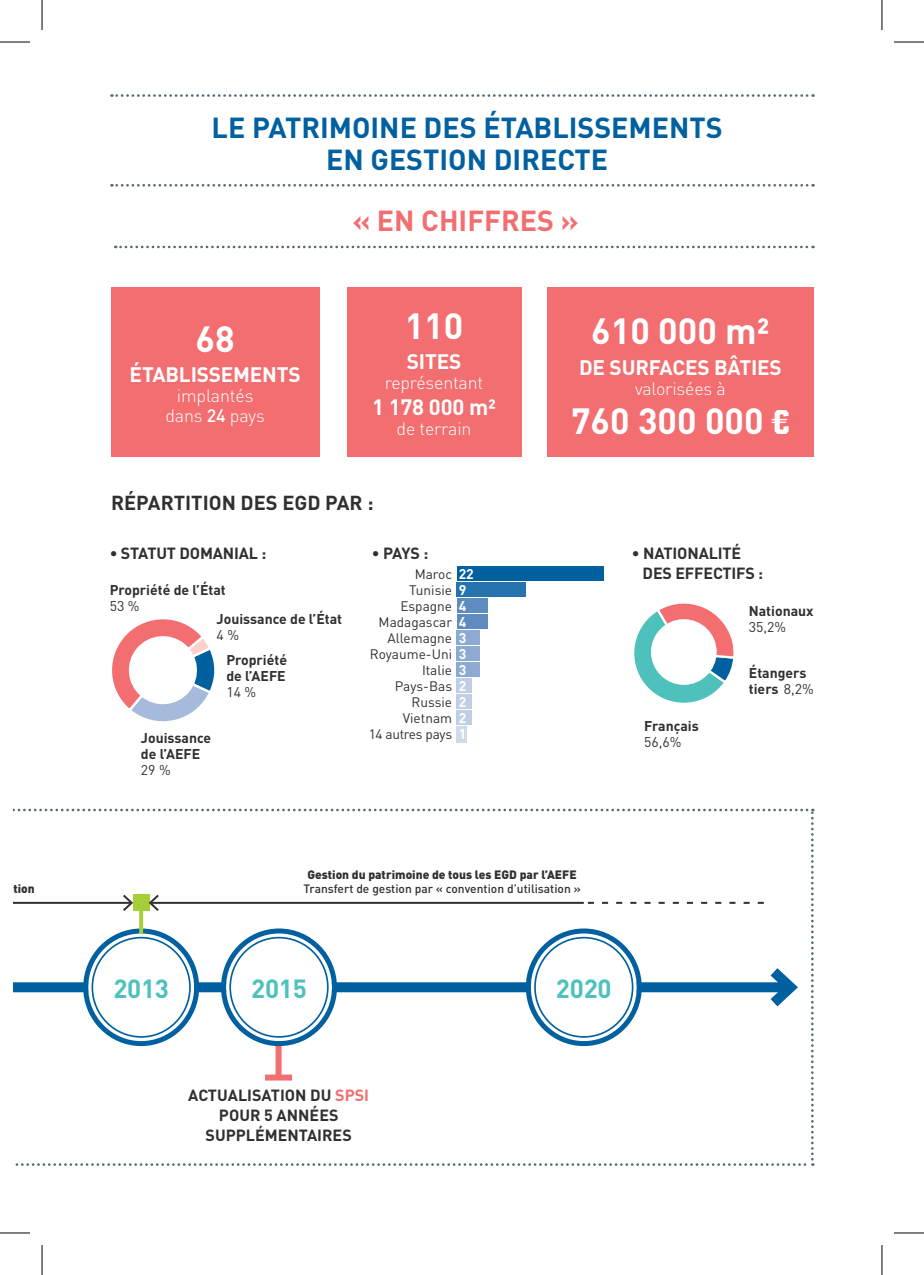
<style>
.page{position:relative;width:924px;height:1275px;background:#fff}
.page>*{position:absolute;margin:0;border:0;box-sizing:border-box;transform-origin:0 0}
.t1{font:700 36px "DIN";color:#fff}
.t2{font:700 28.6px/32px "DIN";color:#0060a0;text-align:center}
.t3{font:700 28.6px "DIN";color:#f26e70}
.t4{font:700 26px "DIN";letter-spacing:-.01em;color:#4fc1bd}
.t5{font:700 22px "DIN";letter-spacing:-.01em;color:#fff}
.t6{font:700 20.8px "DIN";letter-spacing:-.01em;color:#fff}
.t7{font:700 20px "DIN";color:#312f30}
.t8{font:300 17.8px/20px "DIN";letter-spacing:-.01em;color:#fff;text-align:center}
.t9{font:700 16px/20px "DIN";letter-spacing:-.01em;color:#312f30}
.t10{font:700 14px/16px "DIN";color:#312f30}
.t11{font:14px "DIN";color:#312f30}
.t12{font:700 14px/16px "DIN";color:#fff}
.t13{font:13.6px/16px "DIN";color:#312f30;text-align:right}
.t14{font:900 12px "DIN";color:#312f30}
.t15{font:500 12px "DIN";color:#312f30}
.s1{font-weight:500}
.s2{font-family:"Euro Sans EF Four";font-weight:400}
.s3{font-weight:400}
.s4{color:#f26e70}
</style>
<div class="page">
<svg style="left:111px;top:94px;width:702px;height:3px"></svg>
<svg style="left:111px;top:184px;width:702px;height:3px"></svg>
<svg style="left:115px;top:246px;width:698px;height:2px"></svg>
<div style="left:111px;top:287px;width:208px;height:170px;background:#f26e70"></div>
<div style="left:347px;top:287px;width:174px;height:170px;background:#f26e70"></div>
<div style="left:547px;top:287px;width:266px;height:170px;background:#f26e70"></div>
<svg style="left:634px;top:603px;width:100px;height:100px"></svg>
<div style="left:650px;top:619px;width:66px;height:66px;background:#fff;border-radius:50%"></div>
<svg style="left:112px;top:619px;width:103px;height:103px"></svg>
<div style="left:456px;top:726px;width:10px;height:17px;background:#cfdbeb"></div>
<div style="left:456px;top:710px;width:16px;height:14px;background:#c1cfe6"></div>
<div style="left:456px;top:694px;width:16px;height:14px;background:#c1cfe6"></div>
<div style="left:456px;top:678px;width:16px;height:14px;background:#c1cfe6"></div>
<div style="left:456px;top:662px;width:23px;height:15px;background:#8dabd2"></div>
<div style="left:456px;top:646px;width:23px;height:15px;background:#8dabd2"></div>
<div style="left:456px;top:630px;width:23px;height:15px;background:#8dabd2"></div>
<div style="left:456px;top:614px;width:31px;height:15px;background:#5e8cbe"></div>
<div style="left:456px;top:598px;width:31px;height:15px;background:#5e8cbe"></div>
<div style="left:456px;top:582px;width:70px;height:15px;background:#2574ae"></div>
<div style="left:456px;top:566px;width:147px;height:15px;background:#0060a0"></div>
<svg style="left:14px;top:808px;width:799px;height:357px"></svg>
<hr style="left:0;top:42px;width:30px;height:1px;background:#000">
<hr style="left:893px;top:42px;width:30px;height:1px;background:#000">
<hr style="left:0;top:1232px;width:30px;height:1px;background:#000">
<hr style="left:893px;top:1232px;width:30px;height:1px;background:#000">
<hr style="left:42px;top:0;width:1px;height:30px;background:#000">
<hr style="left:42px;top:1245px;width:1px;height:30px;background:#000">
<hr style="left:881px;top:0;width:1px;height:30px;background:#000">
<hr style="left:881px;top:1245px;width:1px;height:30px;background:#000">
<p class="t14" style="left:3px;top:880px;width:34px">tation</p>
<h2 class="t2" style="left:211px;top:110px;width:512px">LE PATRIMOINE DES ÉTABLISSEMENTS<br>EN GESTION DIRECTE</h2>
<h1 class="t1" style="left:195px;top:315px;width:41px">68</h1>
<h3 class="t6" style="left:130px;top:361px;width:172px">ÉTABLISSEMENTS</h3>
<p class="t8" style="left:165px;top:386px;width:101px">implantés dans <span class="s1">24</span> pays</p>
<h2 class="t3" style="left:352px;top:202px;width:228px">« EN CHIFFRES »</h2>
<h1 class="t1" style="left:404px;top:302px;width:60px">110</h1>
<h3 class="t6" style="left:406px;top:348px;width:56px">SITES</h3>
<p class="t8" style="left:384px;top:373px;width:100px">représentant</p>
<h3 class="t5" style="left:372px;top:393px;width:125px">1 178 000 m²</h3>
<p class="t8" style="left:396px;top:419px;width:76px">de terrain</p>
<h1 class="t1" style="left:591px;top:308px;width:180px">610 000 m²</h1>
<h3 class="t6" style="left:579px;top:354px;width:204px">DE SURFACES BÂTIES</h3>
<p class="t8" style="left:634px;top:378px;width:92px">valorisées à</p>
<h1 class="t1" style="left:570px;top:397px;width:220px">760 300 000 <span class="s2">f</span></h1>
<h3 class="t7" style="left:111px;top:489px;width:264px">RÉPARTITION DES EGD PAR :</h3>
<p class="t9" style="left:110px;top:542px;width:158px">• STATUT DOMANIAL :</p>
<p class="t10" style="left:110px;top:581px;width:117px">Propriété de l’État</p>
<p class="t11" style="left:110px;top:597px;width:31px">53 %</p>
<p class="t10" style="left:216px;top:611px;width:127px">Jouissance de l’État</p>
<p class="t11" style="left:216px;top:626px;width:24px">4 %</p>
<p class="t10" style="left:141px;top:729px;width:72px">Jouissance de l’AEFE</p>
<p class="t11" style="left:141px;top:761px;width:31px">29 %</p>
<p class="t10" style="left:226px;top:651px;width:62px">Propriété de l’AEFE</p>
<p class="t11" style="left:226px;top:683px;width:31px">14 %</p>
<p class="t9" style="left:371px;top:542px;width:58px">• PAYS :</p>
<p class="t13" style="left:368px;top:565px;width:85px">Maroc<br>Tunisie<br>Espagne<br>Madagascar<br>Allemagne<br>Royaume-Uni<br>Italie<br>Pays-Bas<br>Russie<br>Vietnam<br>14 autres pays</p>
<p class="t12" style="left:458px;top:565px;width:17px">22<br>9<br>4<br>4<br>3<br>3<br>3<br>2<br>2<br>2<br>1</p>
<p class="t9" style="left:642px;top:542px;width:122px;text-indent:-11px">• NATIONALITÉ<br>DES EFFECTIFS :</p>
<p class="t10" style="left:748px;top:602px;width:66px">Nationaux</p>
<p class="t11" style="left:748px;top:618px;width:39px">35,2%</p>
<p class="t10" style="left:644px;top:717px;width:56px">Français</p>
<p class="t11" style="left:644px;top:733px;width:39px">56,6%</p>
<p class="t10" style="left:748px;top:664px;width:66px">Étangers tiers <span class="s3">8,2%</span></p>
<p class="t14" style="left:307px;top:866px;width:271px">Gestion du patrimoine de tous les EGD par l’AEFE</p>
<p class="t15" style="left:303px;top:881px;width:279px">Transfert de gestion par « convention d’utilisation »</p>
<h3 class="t4" style="left:113px;top:971px;width:57px">2013</h3>
<h3 class="t4" style="left:251px;top:971px;width:57px">2015</h3>
<h3 class="t4" style="left:555px;top:971px;width:57px">2020</h3>
<p class="t9" style="left:188px;top:1084px;width:182px;text-align:center">ACTUALISATION DU <span class="s4">SPSI<br></span>POUR 5 ANNÉES<br>SUPPLÉMENTAIRES</p>
</div>
